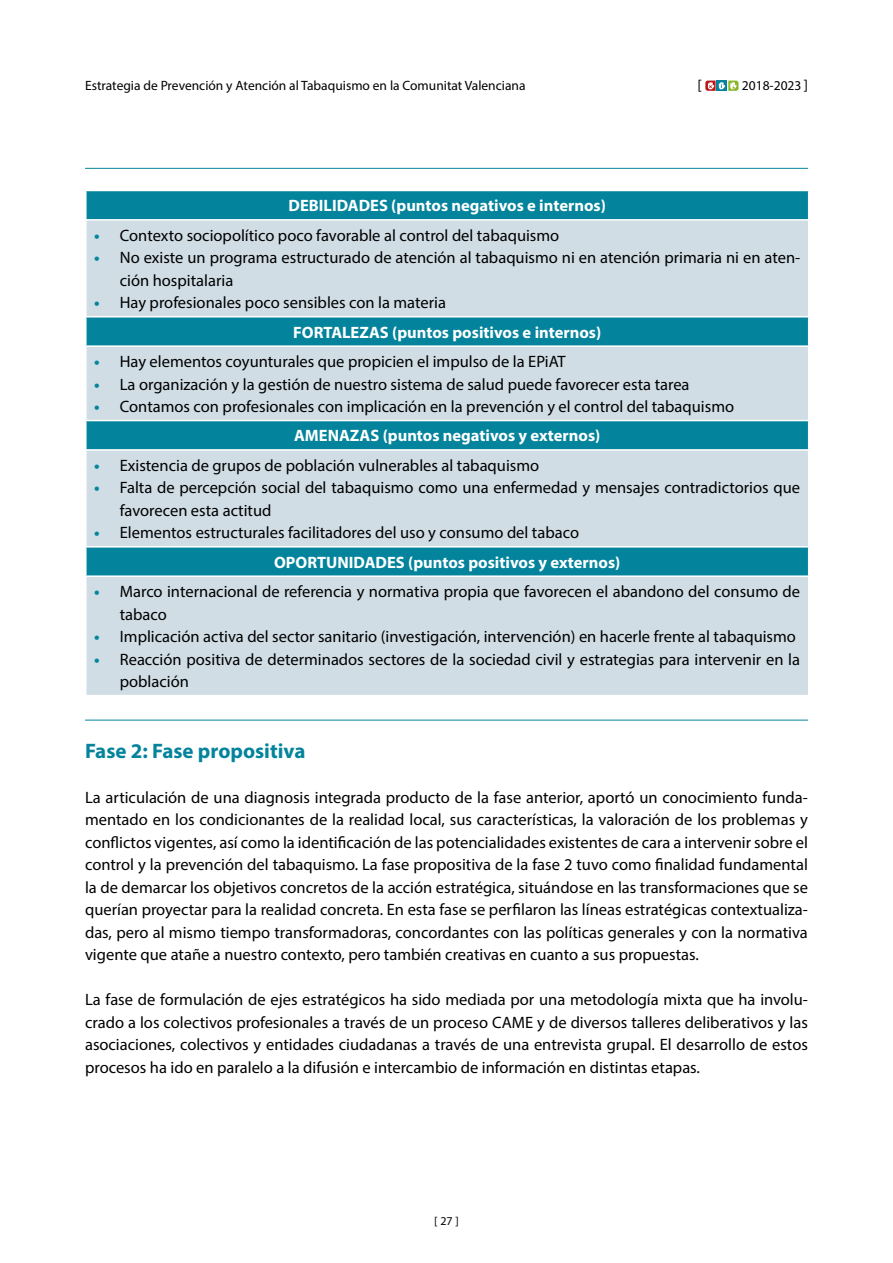
<style>
.page{position:relative;width:893px;height:1263px;background:#fff}
.page>*{position:absolute;margin:0;border:0;box-sizing:border-box;transform-origin:0 0}
.t1{font:700 21px "Myriad Pro";color:#04849c}
.t2{font:16.5px/22.5px "Myriad Pro";color:#000}
.t3{font:700 16.5px "Myriad Pro";color:#fff}
.t4{font:15px "Myriad Pro";color:#000}
.t5{font:13.5px "Myriad Pro";color:#000}
.t6{font:12px "Myriad Pro";color:#000}
.s1{font-weight:700;color:#04849c}
.s2{font-weight:700;color:#fff}
</style>
<div class="page">
<svg style="left:705px;top:81px;width:33px;height:10px"></svg>
<div style="left:87px;top:191px;width:721px;height:28px;background:#04849c"></div>
<svg style="left:87px;top:221px;width:721px;height:474px;background:#accdd8"></svg>
<hr style="left:85px;top:316px;width:724px;height:1px;background:#fff">
<hr style="left:85px;top:345px;width:724px;height:2px;background:#fff">
<hr style="left:85px;top:420px;width:724px;height:1px;background:#fff">
<hr style="left:85px;top:449px;width:724px;height:2px;background:#fff">
<hr style="left:85px;top:546px;width:724px;height:2px;background:#fff">
<hr style="left:85px;top:575px;width:724px;height:2px;background:#fff">
<hr style="left:85px;top:168px;width:723px;height:1px;background:#04849c">
<hr style="left:85px;top:720px;width:723px;height:1px;background:#04849c">
<p class="t4" style="left:698px;top:76px;width:6px">[</p>
<p class="t4" style="left:804px;top:76px;width:6px">]</p>
<p class="t5" style="left:85px;top:77px;width:442px">Estrategia de Prevención y Atención al Tabaquismo en la Comunitat Valenciana</p>
<p class="t5" style="left:742px;top:77px;width:61px">2018-2023</p>
<p class="t3" style="left:289px;top:195px;width:319px">DEBILIDADES (puntos negativos e internos)</p>
<p class="t2" style="left:94px;top:224px;width:466px"><span class="s1">•</span> Contexto sociopolítico poco favorable al control del tabaquismo</p>
<p class="t2" style="left:120px;top:246px;width:682px;text-indent:-26px"><span class="s1">•</span> No existe un programa estructurado de atención al tabaquismo ni en atención primaria ni en aten&shy;ción hospitalaria</p>
<p class="t2" style="left:293px;top:288px;width:310px;line-height:29.4px;text-indent:-199px"><span class="s1">•</span> Hay profesionales poco sensibles con la materia<br><span class="s2">FORTALEZAS (puntos positivos e internos)</span></p>
<p class="t2" style="left:94px;top:350px;width:473px"><span class="s1">•</span> Hay elementos coyunturales que propicien el impulso de la EPiAT</p>
<p class="t2" style="left:94px;top:372px;width:597px"><span class="s1">•</span> La organización y la gestión de nuestro sistema de salud puede favorecer esta tarea</p>
<p class="t2" style="left:294px;top:392px;width:442px;line-height:29.4px;text-indent:-200px"><span class="s1">•</span> Contamos con profesionales con implicación en la prevención y el control del tabaquismo<br><span class="s2">AMENAZAS (puntos negativos y externos)</span></p>
<p class="t2" style="left:94px;top:454px;width:446px"><span class="s1">•</span> Existencia de grupos de población vulnerables al tabaquismo</p>
<p class="t2" style="left:120px;top:476px;width:682px;text-indent:-26px"><span class="s1">•</span> Falta de percepción social del tabaquismo como una enfermedad y mensajes contradictorios que favorecen esta actitud</p>
<p class="t2" style="left:274px;top:518px;width:348px;line-height:29.4px;text-indent:-180px"><span class="s1">•</span> Elementos estructurales facilitadores del uso y consumo del tabaco<br><span class="s2">OPORTUNIDADES (puntos positivos y externos)</span></p>
<p class="t2" style="left:120px;top:580px;width:682px;text-indent:-26px"><span class="s1">•</span> Marco internacional de referencia y normativa propia que favorecen el abandono del consumo de tabaco</p>
<p class="t2" style="left:94px;top:625px;width:703px"><span class="s1">•</span> Implicación activa del sector sanitario (investigación, intervención) en hacerle frente al tabaquismo</p>
<p class="t2" style="left:120px;top:648px;width:682px;text-indent:-26px"><span class="s1">•</span> Reacción positiva de determinados sectores de la sociedad civil y estrategias para intervenir en la población</p>
<p class="t1" style="left:85px;top:737px;width:222px">Fase 2: Fase propositiva</p>
<p class="t2" style="left:85px;top:786px;width:724px;text-align:justify">La articulación de una diagnosis integrada producto de la fase anterior, aportó un conocimiento funda&shy;mentado en los condicionantes de la realidad local, sus características, la valoración de los problemas y conflictos vigentes, así como la identificación de las potencialidades existentes de cara a intervenir sobre el control y la prevención del tabaquismo. La fase propositiva de la fase 2 tuvo como finalidad fundamental la de demarcar los objetivos concretos de la acción estratégica, situándose en las transformaciones que se querían proyectar para la realidad concreta. En esta fase se perfilaron las líneas estratégicas contextualiza&shy;das, pero al mismo tiempo transformadoras, concordantes con las políticas generales y con la normativa vigente que atañe a nuestro contexto, pero también creativas en cuanto a sus propuestas.</p>
<p class="t2" style="left:85px;top:988px;width:724px;text-align:justify">La fase de formulación de ejes estratégicos ha sido mediada por una metodología mixta que ha involu&shy;crado a los colectivos profesionales a través de un proceso CAME y de diversos talleres deliberativos y las asociaciones, colectivos y entidades ciudadanas a través de una entrevista grupal. El desarrollo de estos procesos ha ido en paralelo a la difusión e intercambio de información en distintas etapas.</p>
<p class="t6" style="left:434px;top:1213px;width:26px">[27]</p>
</div>
